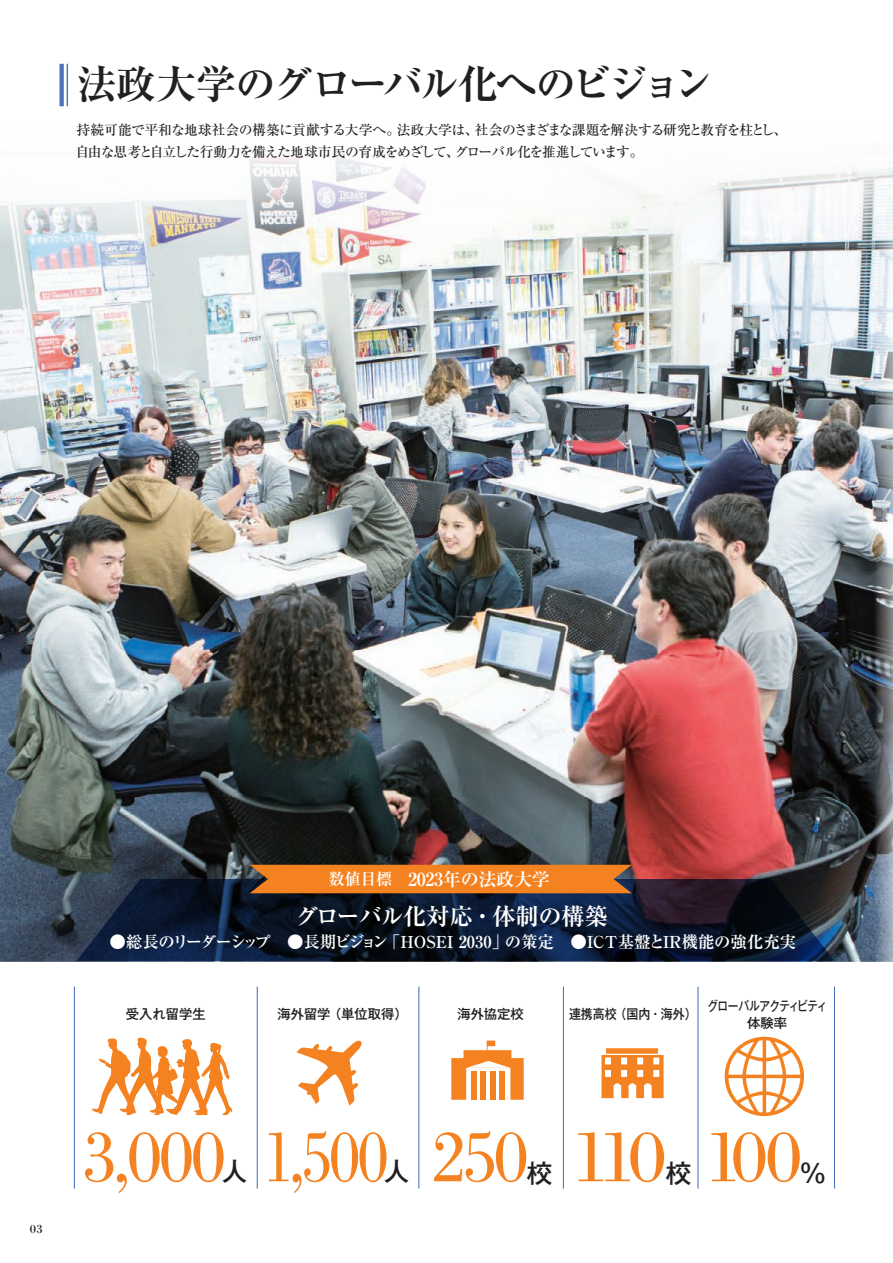
<style>
.page{position:relative;width:893px;height:1263px;background:#fff}
.page>*{position:absolute;margin:0;border:0;box-sizing:border-box;transform-origin:0 0}
.t1{font:74.4px "Bodoni Std";letter-spacing:-.03em;color:#f58220;scale:.9 1}
.t2{font:74.4px "Bodoni Std";letter-spacing:-.03em;color:#f58220;scale:.8 1}
.t3{font:74.4px "Bodoni Std";letter-spacing:-.03em;color:#f58220}
.t4{font:74.4px "Bodoni Std";letter-spacing:-.03em;color:#f58220;scale:.95 1}
.t5{font:700 40.35px "Ryumin Pro";letter-spacing:-.06em;color:#231f20}
.t6{font:500 25.5px "Gothic MB101 Pro";color:#231f20}
.t7{font:700 23.4px "Ryumin Pro";letter-spacing:-.02em;color:#fff}
.t8{font:700 18.15px "Ryumin Pro";letter-spacing:-.02em;color:#fff}
.t9{font:700 16.5px "Ryumin Pro";color:#fff}
.t10{font:500 13.8px/21.8px "Ryumin Pro";letter-spacing:-.065em;color:#231f20}
.t11{font:500 13.35px "Gothic MB101 Pro";color:#231f20}
.t12{font:500 13.35px/17px "Gothic MB101 Pro";letter-spacing:-.025em;color:#231f20;text-align:center;scale:.8 1}
.t13{font:500 13.35px "Gothic MB101 Pro";color:#231f20;scale:.9 1}
.t14{font:12.75px "Bodoni Std";color:#262324}
.s1{font-size:16.2px}
</style>
<div class="page">
<img style="left:0;top:156px;width:893px;height:805px">
<svg style="left:77px;top:879px;width:757px;height:82px;background:#0f1a2e"></svg>
<svg style="left:296px;top:1040px;width:66px;height:66px"></svg>
<svg style="left:451px;top:1040px;width:73px;height:60px"></svg>
<div style="left:471px;top:1071px;width:6px;height:29px;background:#f58220"></div>
<div style="left:480px;top:1071px;width:6px;height:29px;background:#f58220"></div>
<div style="left:490px;top:1071px;width:6px;height:29px;background:#f58220"></div>
<div style="left:500px;top:1071px;width:5px;height:29px;background:#f58220"></div>
<svg style="left:601px;top:1048px;width:63px;height:50px"></svg>
<svg style="left:725px;top:1037px;width:79px;height:79px"></svg>
<hr style="left:257px;top:986px;width:1px;height:202px;background:#4d72b8">
<hr style="left:418px;top:986px;width:1px;height:202px;background:#4d72b8">
<hr style="left:563px;top:986px;width:1px;height:202px;background:#4d72b8">
<hr style="left:697px;top:986px;width:1px;height:202px;background:#4d72b8">
<hr style="left:834px;top:986px;width:1px;height:202px;background:#4d72b8">
<hr style="left:74px;top:986px;width:1px;height:202px;background:#4d72b8">
<svg style="left:92px;top:1037px;width:140px;height:78px"></svg>
<div style="left:250px;top:865px;width:382px;height:28px;background:#f58220"></div>
<hr style="left:67px;top:64px;width:1px;height:42px;background:#4d72b8">
<svg style="left:60px;top:64px;width:4px;height:42px"></svg>
<h2 class="t5" style="left:77px;top:52px;width:638px">法政大学のグローバル化へのビジョン</h2>
<p class="t10" style="left:75px;top:118px;width:713px">持続可能で平和な地球社会の構築に貢献する大学へ。法政大学は、社会のさまざまな課題を解決する研究と教育を柱とし、自由な思考と自立した行動力を備えた地球市民の育成をめざして、グローバル化を推進しています。</p>
<p class="t14" style="left:30px;top:1221px;width:14px">03</p>
<h3 class="t8" style="left:329px;top:865px;width:223px"><span class="s1">数値目標　</span>2023年の法政大学</h3>
<h3 class="t7" style="left:295px;top:898px;width:315px">グローバル化対応・体制の構築</h3>
<p class="t9" style="left:109px;top:929px;width:688px">●総長のリーダーシップ　●長期ビジョン「HOSEI 2030」の策定　●ICT基盤とIR機能の強化充実</p>
<p class="t11" style="left:126px;top:1003px;width:81px">受入れ留学生</p>
<p class="t11" style="left:277px;top:1003px;width:132px">海外留学（単位取得）</p>
<p class="t11" style="left:457px;top:1003px;width:68px">海外協定校</p>
<p class="t13" style="left:569px;top:1003px;width:143px">連携高校（国内・海外）</p>
<p class="t12" style="left:707px;top:996px;width:152px">グローバルアクティビティ体験率</p>
<h1 class="t1" style="left:83px;top:1115px;width:159px">3,000</h1>
<h3 class="t6" style="left:222px;top:1150px;width:27px">人</h3>
<h1 class="t2" style="left:264px;top:1115px;width:157px">1,500</h1>
<h3 class="t6" style="left:384px;top:1150px;width:27px">人</h3>
<h1 class="t1" style="left:432px;top:1115px;width:107px">250</h1>
<h3 class="t6" style="left:527px;top:1152px;width:27px">校</h3>
<h1 class="t3" style="left:572px;top:1115px;width:95px">110</h1>
<h3 class="t6" style="left:666px;top:1152px;width:27px">校</h3>
<h1 class="t4" style="left:706px;top:1115px;width:102px">100</h1>
<h3 class="t6" style="left:800px;top:1152px;width:27px">％</h3>
</div>
